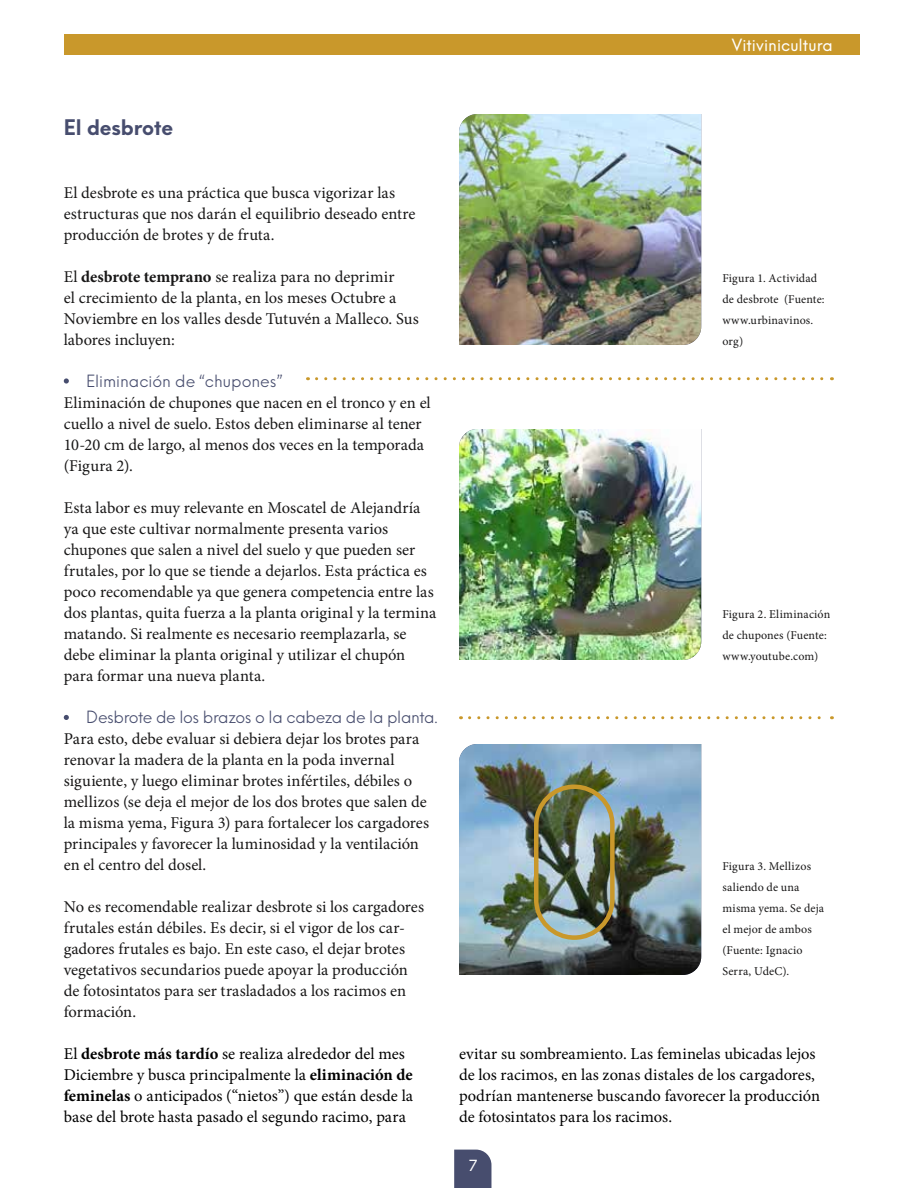
<style>
.page{position:relative;width:918px;height:1188px;background:#fff}
.page>*{position:absolute;margin:0;border:0;box-sizing:border-box;transform-origin:0 0}
.t1{font:700 21px "Neue Hans Kendrick";letter-spacing:-.005em;color:#474d6e}
.t2{font:16.5px/21px "Minion Pro";color:#181717}
.t3{font:16.5px/21px "Minion Pro";color:#000}
.t4{font:300 16.5px "Neue Hans Kendrick";letter-spacing:-.02em;color:#474d6e}
.t5{font:300 16.5px "Neue Hans Kendrick";color:#474d6e}
.t6{font:16.5px "Neue Hans Kendrick";letter-spacing:.005em;color:#fff}
.t7{font:15px "Neue Hans Kendrick";color:#fff}
.t8{font:12px/21px "Minion Pro";letter-spacing:.01em;color:#181717}
.s1{font-weight:700}
</style>
<div class="page">
<svg style="left:454px;top:1150px;width:37px;height:38px"></svg>
<div style="left:64px;top:34px;width:796px;height:22px;background:#c9982b"></div>
<svg style="left:64px;top:378px;width:5px;height:6px"></svg>
<svg style="left:64px;top:715px;width:5px;height:5px"></svg>
<svg style="left:317px;top:377px;width:515px;height:3px"></svg>
<svg style="left:470px;top:716px;width:362px;height:3px"></svg>
<img style="left:459px;top:429px;width:242px;height:231px">
<img style="left:459px;top:114px;width:242px;height:231px">
<img style="left:459px;top:744px;width:242px;height:231px">
<div style="left:534px;top:784px;width:81px;height:156px;border:4px solid #c9982b;border-radius:38px"></div>
<p class="t6" style="left:732px;top:34px;width:103px">Vitivinicultura</p>
<p class="t1" style="left:64px;top:113px;width:111px">El desbrote</p>
<p class="t2" style="left:64px;top:182px;width:353px">El desbrote es una práctica que busca vigorizar las estructuras que nos darán el equilibrio deseado entre producción de brotes y de fruta.</p>
<p class="t2" style="left:64px;top:266px;width:357px">El <span class="s1">desbrote temprano</span> se realiza para no deprimir<br>el crecimiento de la planta, en los meses Octubre a Noviembre en los valles desde Tutuvén a Malleco. Sus labores incluyen:</p>
<p class="t5" style="left:86px;top:370px;width:198px">Eliminación de “chupones”</p>
<p class="t2" style="left:64px;top:392px;width:369px">Eliminación de chupones que nacen en el tronco y en el cuello a nivel de suelo. Estos deben eliminarse al tener 10-20 cm de largo, al menos dos veces en la temporada (Figura 2).</p>
<p class="t2" style="left:64px;top:497px;width:374px">Esta labor es muy relevante en Moscatel de Alejandría ya que este cultivar normalmente presenta varios chupones que salen a nivel del suelo y que pueden ser frutales, por lo que se tiende a dejarlos. Esta práctica es poco recomendable ya que genera competencia entre las dos plantas, quita fuerza a la planta original y la termina matando. Si realmente es necesario reemplazarla, se debe eliminar la planta original y utilizar el chupón para formar una nueva planta.</p>
<p class="t4" style="left:86px;top:706px;width:353px">Desbrote de los brazos o la cabeza de la planta.</p>
<p class="t2" style="left:64px;top:728px;width:367px">Para esto, debe evaluar si debiera dejar los brotes para renovar la madera de la planta en la poda invernal siguiente, y luego eliminar brotes infértiles, débiles o mellizos (se deja el mejor de los dos brotes que salen de la misma yema, Figura 3) para fortalecer los cargadores principales y favorecer la luminosidad y la ventilación en el centro del dosel.</p>
<p class="t2" style="left:64px;top:896px;width:362px">No es recomendable realizar desbrote si los cargadores frutales están débiles. Es decir, si el vigor de los car&shy;gadores frutales es bajo. En este caso, el dejar brotes vegetativos secundarios puede apoyar la producción de fotosintatos para ser trasladados a los racimos en formación.</p>
<p class="t3" style="left:64px;top:1043px;width:351px">El <span class="s1">desbrote más tardío</span> se realiza alrededor del mes Diciembre y busca principalmente la <span class="s1">eliminación de feminelas</span> o anticipados (“nietos”) que están desde la base del brote hasta pasado el segundo racimo, para</p>
<p class="t8" style="left:722px;top:268px;width:104px">Figura 1. Actividad de desbrote (Fuente: www.urbinavinos. org)</p>
<p class="t8" style="left:722px;top:604px;width:109px">Figura 2. Eliminación de chupones (Fuente: www.youtube.com)</p>
<p class="t8" style="left:722px;top:856px;width:103px">Figura 3. Mellizos saliendo de una misma yema. Se deja el mejor de ambos (Fuente: Ignacio<br>Serra, UdeC).</p>
<p class="t3" style="left:459px;top:1043px;width:363px">evitar su sombreamiento. Las feminelas ubicadas lejos de los racimos, en las zonas distales de los cargadores, podrían mantenerse buscando favorecer la producción de fotosintatos para los racimos.</p>
<p class="t7" style="left:469px;top:1156px;width:10px">7</p>
</div>
